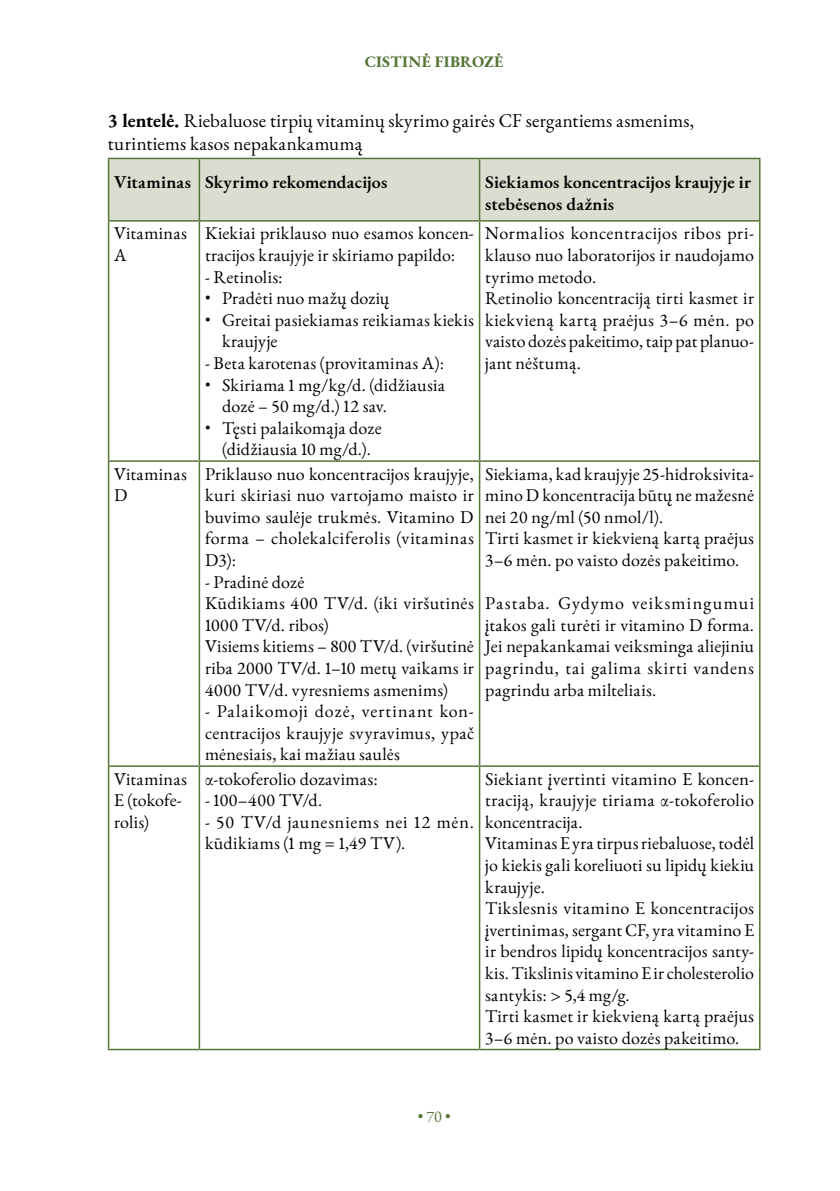
<style>
.page{position:relative;width:840px;height:1191px;background:#fff}
.page>*{position:absolute;margin:0;border:0;box-sizing:border-box;transform-origin:0 0}
.t1{font:19px/22.8px "EB Garamond";letter-spacing:.015em;color:#000}
.t2{font:18px/21.6px "EB Garamond";letter-spacing:.015em;color:#000}
.t3{font:600 18px/21.6px "EB Garamond";letter-spacing:.005em;color:#000}
.t4{font:18px/21.6px "EB Garamond";letter-spacing:.035em;color:#000}
.t5{font:700 16px "EB Garamond";letter-spacing:.02em;color:#557435}
.t6{font:16px "EB Garamond";color:#557435}
.s1{font-weight:700}
.s2{font-family:"Garamond"}
.s3{font-style:italic}
</style>
<div class="page">
<div style="left:109px;top:159px;width:649px;height:61px;background:#dbddd0"></div>
<hr style="left:198px;top:159px;width:2px;height:61px;background:#557435">
<hr style="left:478px;top:159px;width:2px;height:61px;background:#557435">
<hr style="left:198px;top:222px;width:2px;height:238px;background:#557435">
<hr style="left:478px;top:222px;width:2px;height:238px;background:#557435">
<hr style="left:108px;top:460px;width:91px;height:2px;background:#557435">
<hr style="left:199px;top:460px;width:280px;height:2px;background:#557435">
<hr style="left:198px;top:462px;width:2px;height:303px;background:#557435">
<hr style="left:479px;top:460px;width:281px;height:2px;background:#557435">
<hr style="left:478px;top:462px;width:2px;height:303px;background:#557435">
<hr style="left:108px;top:765px;width:91px;height:2px;background:#557435">
<hr style="left:199px;top:765px;width:280px;height:2px;background:#557435">
<hr style="left:198px;top:767px;width:2px;height:281px;background:#557435">
<hr style="left:479px;top:765px;width:281px;height:2px;background:#557435">
<hr style="left:478px;top:767px;width:2px;height:281px;background:#557435">
<hr style="left:108px;top:1048px;width:91px;height:2px;background:#557435">
<hr style="left:199px;top:1048px;width:280px;height:2px;background:#557435">
<hr style="left:479px;top:1048px;width:281px;height:2px;background:#557435">
<hr style="left:108px;top:222px;width:1px;height:238px;background:#557435">
<hr style="left:758px;top:222px;width:2px;height:238px;background:#557435">
<hr style="left:108px;top:462px;width:1px;height:303px;background:#557435">
<hr style="left:758px;top:462px;width:2px;height:303px;background:#557435">
<hr style="left:108px;top:767px;width:1px;height:281px;background:#557435">
<hr style="left:758px;top:767px;width:2px;height:281px;background:#557435">
<hr style="left:108px;top:158px;width:91px;height:1px;background:#557435">
<hr style="left:108px;top:159px;width:1px;height:61px;background:#557435">
<hr style="left:199px;top:158px;width:280px;height:1px;background:#557435">
<hr style="left:479px;top:158px;width:281px;height:1px;background:#557435">
<hr style="left:758px;top:159px;width:2px;height:61px;background:#557435">
<hr style="left:108px;top:220px;width:91px;height:2px;background:#557435">
<hr style="left:199px;top:220px;width:280px;height:2px;background:#557435">
<hr style="left:479px;top:220px;width:281px;height:2px;background:#557435">
<p class="t5" style="left:365px;top:51px;width:140px">CISTINĖ FIBROZĖ</p>
<p class="t1" style="left:108px;top:109px;width:587px"><span class="s1">3 lentelė.</span> Riebaluose tirpių vitaminų skyrimo gairės CF sergantiems asmenims, turintiems kasos nepakankamumą</p>
<p class="t3" style="left:114px;top:171px;width:274px">Vitaminas Skyrimo rekomendacijos</p>
<p class="t3" style="left:485px;top:171px;width:267px">Siekiamos koncentracijos kraujyje ir stebėsenos dažnis</p>
<p class="t2" style="left:114px;top:222px;width:74px">Vitaminas<br>A</p>
<p class="t2" style="left:205px;top:222px;width:270px">Kiekiai priklauso nuo esamos koncen&shy;tracijos kraujyje ir skiriamo papildo:</p>
<p class="t2" style="left:205px;top:265px;width:79px">- Retinolis:</p>
<p class="t2" style="left:205px;top:287px;width:186px">• Pradėti nuo mažų dozių</p>
<p class="t2" style="left:222px;top:308px;width:253px;text-indent:-17px">• Greitai pasiekiamas reikiamas kiekis kraujyje</p>
<p class="t2" style="left:205px;top:352px;width:240px">- Beta karotenas (provitaminas A):</p>
<p class="t2" style="left:222px;top:373px;width:224px;text-indent:-17px">• Skiriama 1 mg/kg/d. (didžiausia dozė – 50 mg/d.) 12 sav.</p>
<p class="t2" style="left:205px;top:416px;width:178px;text-align:center">• Tęsti palaikomąja doze (didžiausia 10 mg/d.).</p>
<p class="t2" style="left:485px;top:222px;width:270px">Normalios koncentracijos ribos pri&shy;klauso nuo laboratorijos ir naudojamo tyrimo metodo.<br>Retinolio koncentraciją tirti kasmet ir kiekvieną kartą praėjus 3–6 mėn. po vaisto dozės pakeitimo, taip pat planuo&shy;jant nėštumą.</p>
<p class="t2" style="left:114px;top:462px;width:74px">Vitaminas<br>D</p>
<p class="t2" style="left:205px;top:462px;width:270px;text-align:justify">Priklauso nuo koncentracijos kraujyje, kuri skiriasi nuo vartojamo maisto ir buvimo saulėje trukmės. Vitamino D forma – cholekalciferolis (vitaminas D3):</p>
<p class="t2" style="left:205px;top:570px;width:270px">- Pradinė dozė<br>Kūdikiams 400 TV/d. (iki viršutinės<br>1000 TV/d. ribos)<br>Visiems kitiems – 800 TV/d. (viršutinė riba 2000 TV/d. 1–10 metų vaikams ir<br>4000 TV/d. vyresniems asmenims)</p>
<p class="t2" style="left:205px;top:700px;width:270px;text-align:justify">- Palaikomoji dozė, vertinant kon&shy;centracijos kraujyje svyravimus, ypač mėnesiais, kai mažiau saulės</p>
<p class="t2" style="left:114px;top:767px;width:74px">Vitaminas<br>E (tokofe&shy;rolis)</p>
<p class="t2" style="left:205px;top:767px;width:174px"><span class="s2">α</span>-tokoferolio dozavimas:</p>
<p class="t2" style="left:205px;top:789px;width:119px">- 100–400 TV/d.</p>
<p class="t4" style="left:205px;top:810px;width:270px">- 50 TV/d jaunesniems nei 12 mėn. kūdikiams (1 mg = 1,49 TV).</p>
<p class="t2" style="left:485px;top:462px;width:270px">Siekiama, kad kraujyje 25-hidroksivita&shy;mino D koncentracija būtų ne mažesnė nei 20 ng/ml (50 nmol/l).<br>Tirti kasmet ir kiekvieną kartą praėjus 3–6 mėn. po vaisto dozės pakeitimo.</p>
<p class="t2" style="left:485px;top:592px;width:270px;text-align:justify">Pastaba<span class="s3">.</span> Gydymo veiksmingumui įtakos gali turėti ir vitamino D forma.<br>Jei nepakankamai veiksminga aliejiniu pagrindu, tai galima skirti vandens pagrindu arba milteliais.</p>
<p class="t2" style="left:485px;top:767px;width:270px">Siekiant įvertinti vitamino E koncen&shy;traciją, kraujyje tiriama <span class="s2">α</span>-tokoferolio koncentracija.<br>Vitaminas E yra tirpus riebaluose, todėl jo kiekis gali koreliuoti su lipidų kiekiu kraujyje.<br>Tikslesnis vitamino E koncentracijos įvertinimas, sergant CF, yra vitamino E ir bendros lipidų koncentracijos santy&shy;kis. Tikslinis vitamino E ir cholesterolio santykis: &gt; 5,4 mg/g.<br>Tirti kasmet ir kiekvieną kartą praėjus 3–6 mėn. po vaisto dozės pakeitimo.</p>
<p class="t6" style="left:417px;top:1106px;width:34px">• 70 •</p>
</div>
